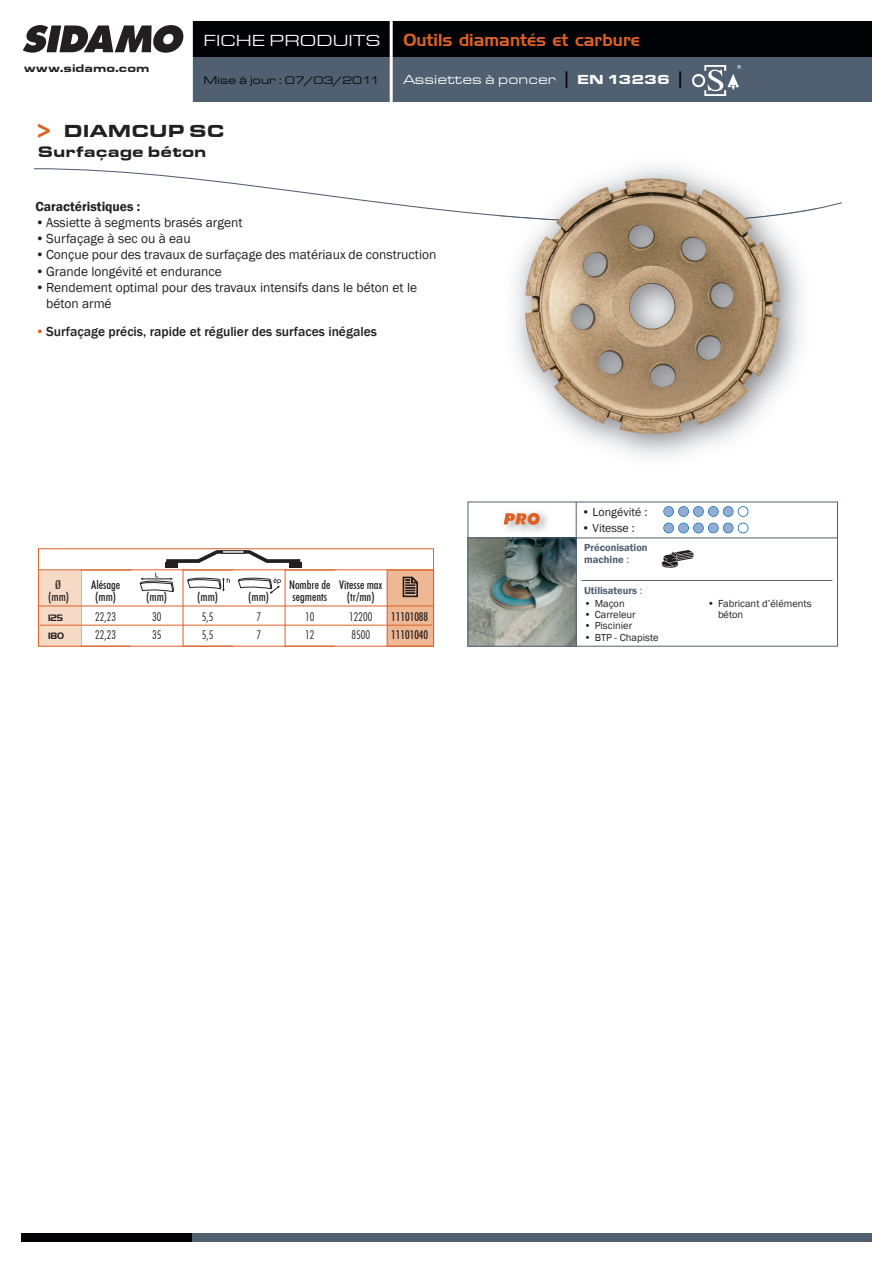
<style>
.page{position:relative;width:893px;height:1263px;background:#fff}
.page>*{position:absolute;margin:0;border:0;box-sizing:border-box;transform-origin:0 0}
.t1{font:18px "Eurostar Black Extended";color:#231f20}
.t2{font:16.8px "Handel Gothic BT";color:#db6126}
.t3{font:16.5px "Eurostar Regular Extended";color:#fff}
.t4{font:15.75px "Eurostar Black Extended";color:#231f20}
.t5{font:13.5px/16.2px "Franklin Gothic";color:#231f20}
.t6{font:500 13.5px "Franklin Gothic";color:#231f20}
.t7{font:13.5px "Eurostar Regular Extended";color:#fff}
.t8{font:600 13.5px "Franklin Gothic";color:#231f20}
.t9{font:500 condensed 12px "Futura BT";color:#231f20}
.t10{font:300 condensed 12px "Futura BT";color:#231f20}
.t11{font:12px "Franklin Gothic";color:#231f20}
.t12{font:11.25px "Eurostar Regular Extended";color:#010307}
.t13{font:11.25px "Eurostar Black Extended";color:#231f20}
.t14{font:10.5px/11.2px "Franklin Gothic";color:#231f20}
.t15{font:600 10.5px/12px "Franklin Gothic";color:#516071}
.t16{font:9px "Handel Gothic BT";color:#231f20}
.s1{font-size:27px;color:#db6126}
.s2{font-family:"Handel Gothic BT";font-size:16.5px;color:#010307}
.s3{font-family:"Eurostar Black Extended"}
.s4{font-weight:400;color:#db6126}
.s5{font-weight:400}
</style>
<div class="page">
<div style="left:191px;top:21px;width:681px;height:47px;background:#010307"></div>
<div style="left:191px;top:57px;width:681px;height:45px;background:#516071"></div>
<div style="left:191px;top:1233px;width:681px;height:9px;background:#516071"></div>
<div style="left:21px;top:1233px;width:170px;height:9px;background:#010307"></div>
<img style="left:692px;top:66px;width:48px;height:30px">
<hr style="left:390px;top:21px;width:3px;height:81px;background:#fff">
<hr style="left:190px;top:21px;width:3px;height:81px;background:#fff">
<svg style="left:23px;top:25px;width:160px;height:28px"></svg>
<svg style="left:34px;top:168px;width:808px;height:49px"></svg>
<img style="left:500px;top:166px;width:318px;height:42px">
<img style="left:500px;top:208px;width:318px;height:11px">
<img style="left:525px;top:178px;width:255px;height:256px">
<div style="left:38px;top:570px;width:43px;height:76px;background:#f7dac5"></div>
<div style="left:387px;top:570px;width:46px;height:76px;background:#efb895"></div>
<div style="left:387px;top:570px;width:47px;height:76px;border:1px solid #db6126"></div>
<hr style="left:40px;top:625px;width:392px;height:1px;background:#db6126">
<svg style="left:403px;top:577px;width:15px;height:20px"></svg>
<hr style="left:38px;top:606px;width:396px;height:1px;background:#db6126">
<svg style="left:166px;top:551px;width:134px;height:12px"></svg>
<div style="left:165px;top:562px;width:12px;height:5px;background:#231f20"></div>
<div style="left:289px;top:562px;width:12px;height:5px;background:#231f20"></div>
<svg style="left:187px;top:577px;width:43px;height:15px"></svg>
<svg style="left:238px;top:577px;width:43px;height:16px"></svg>
<svg style="left:140px;top:572px;width:34px;height:20px"></svg>
<hr style="left:38px;top:570px;width:396px;height:1px;background:#db6126">
<img style="left:503px;top:522px;width:7px;height:9px">
<img style="left:510px;top:512px;width:44px;height:26px">
<img style="left:522px;top:512px;width:7px;height:25px">
<svg style="left:504px;top:513px;width:36px;height:12px"></svg>
<img style="left:470px;top:539px;width:106px;height:105px">
<div style="left:468px;top:502px;width:370px;height:144px;border:1px solid #516071"></div>
<hr style="left:576px;top:502px;width:1px;height:144px;background:#516071">
<hr style="left:581px;top:580px;width:251px;height:1px;background:#516071">
<div style="left:664px;top:507px;width:9px;height:9px;background:#93acd6;border-radius:50%"></div>
<div style="left:663px;top:506px;width:11px;height:11px;border:2px solid #0161aa;border-radius:50%"></div>
<div style="left:679px;top:507px;width:9px;height:9px;background:#93acd6;border-radius:50%"></div>
<div style="left:678px;top:506px;width:11px;height:11px;border:2px solid #0161aa;border-radius:50%"></div>
<div style="left:694px;top:507px;width:9px;height:9px;background:#93acd6;border-radius:50%"></div>
<div style="left:693px;top:506px;width:11px;height:11px;border:2px solid #0161aa;border-radius:50%"></div>
<div style="left:709px;top:507px;width:9px;height:9px;background:#93acd6;border-radius:50%"></div>
<div style="left:708px;top:506px;width:11px;height:11px;border:2px solid #0161aa;border-radius:50%"></div>
<div style="left:724px;top:507px;width:9px;height:9px;background:#93acd6;border-radius:50%"></div>
<div style="left:723px;top:506px;width:10px;height:11px;border:2px solid #0161aa;border-radius:50%"></div>
<div style="left:738px;top:506px;width:10px;height:11px;border:2px solid #0161aa;border-radius:50%"></div>
<div style="left:664px;top:523px;width:9px;height:9px;background:#93acd6;border-radius:50%"></div>
<div style="left:663px;top:523px;width:11px;height:10px;border:2px solid #0161aa;border-radius:50%"></div>
<div style="left:679px;top:523px;width:9px;height:9px;background:#93acd6;border-radius:50%"></div>
<div style="left:678px;top:523px;width:11px;height:10px;border:2px solid #0161aa;border-radius:50%"></div>
<div style="left:694px;top:523px;width:9px;height:9px;background:#93acd6;border-radius:50%"></div>
<div style="left:693px;top:523px;width:11px;height:10px;border:2px solid #0161aa;border-radius:50%"></div>
<div style="left:709px;top:523px;width:9px;height:9px;background:#93acd6;border-radius:50%"></div>
<div style="left:708px;top:523px;width:11px;height:10px;border:2px solid #0161aa;border-radius:50%"></div>
<div style="left:724px;top:523px;width:9px;height:9px;background:#93acd6;border-radius:50%"></div>
<div style="left:723px;top:523px;width:10px;height:10px;border:2px solid #0161aa;border-radius:50%"></div>
<div style="left:738px;top:523px;width:10px;height:10px;border:2px solid #0161aa;border-radius:50%"></div>
<hr style="left:468px;top:538px;width:370px;height:1px;background:#516071">
<svg style="left:662px;top:550px;width:32px;height:18px"></svg>
<p class="t13" style="left:24px;top:61px;width:127px">www.sidamo.com</p>
<p class="t3" style="left:203px;top:30px;width:178px">FICHE PRODUITS</p>
<p class="t12" style="left:203px;top:73px;width:178px">Mise à jour : 07/03/2011</p>
<h1 class="t1" style="left:31px;top:120px;width:195px"><span class="s1">&gt;</span> DIAMCUP SC</h1>
<p class="t4" style="left:38px;top:142px;width:170px">Surfaçage béton</p>
<p class="t2" style="left:403px;top:30px;width:238px">Outils diamantés et carbure</p>
<p class="t7" style="left:403px;top:71px;width:283px">Assiettes à poncer <span class="s2">|</span> <span class="s3">EN 13236</span> <span class="s2">|</span></p>
<p class="t8" style="left:36px;top:198px;width:106px">Caractéristiques :</p>
<p class="t5" style="left:36px;top:214px;width:208px">•Assiette à segments brasés argent</p>
<p class="t5" style="left:36px;top:230px;width:157px">•Surfaçage à sec ou à eau</p>
<p class="t5" style="left:36px;top:247px;width:402px">•Conçue pour des travaux de surfaçage des matériaux de construction</p>
<p class="t5" style="left:36px;top:263px;width:188px">•Grande longévité et endurance</p>
<p class="t5" style="left:46px;top:279px;width:372px;text-indent:-11px">•Rendement optimal pour des travaux intensifs dans le béton et le béton armé</p>
<p class="t6" style="left:36px;top:324px;width:343px"><span class="s4">•</span>Surfaçage précis, rapide et régulier des surfaces inégales</p>
<p class="t9" style="left:55px;top:577px;width:7px">Ø</p>
<p class="t9" style="left:91px;top:577px;width:31px">Alésage</p>
<p class="t9" style="left:289px;top:577px;width:95px">Nombre de Vitesse max</p>
<p class="t9" style="left:48px;top:589px;width:22px">(mm)</p>
<p class="t9" style="left:95px;top:589px;width:22px">(mm)</p>
<p class="t9" style="left:146px;top:589px;width:22px">(mm)</p>
<p class="t9" style="left:197px;top:589px;width:22px">(mm)</p>
<p class="t9" style="left:248px;top:589px;width:22px">(mm)</p>
<p class="t9" style="left:292px;top:589px;width:36px">segments</p>
<p class="t9" style="left:347px;top:589px;width:29px">(tr/mn)</p>
<p class="t16" style="left:48px;top:612px;width:16px">125</p>
<p class="t10" style="left:95px;top:609px;width:23px">22,23</p>
<p class="t10" style="left:152px;top:609px;width:11px">30</p>
<p class="t10" style="left:202px;top:609px;width:13px">5,5</p>
<p class="t10" style="left:256px;top:609px;width:6px">7</p>
<p class="t10" style="left:305px;top:609px;width:11px">10</p>
<p class="t10" style="left:349px;top:609px;width:25px">12200</p>
<p class="t9" style="left:391px;top:609px;width:38px">11101088</p>
<p class="t16" style="left:48px;top:631px;width:17px">180</p>
<p class="t10" style="left:95px;top:628px;width:23px">22,23</p>
<p class="t10" style="left:152px;top:628px;width:11px">35</p>
<p class="t10" style="left:202px;top:628px;width:13px">5,5</p>
<p class="t10" style="left:256px;top:628px;width:6px">7</p>
<p class="t10" style="left:305px;top:628px;width:11px">12</p>
<p class="t10" style="left:351px;top:628px;width:20px">8500</p>
<p class="t9" style="left:391px;top:628px;width:38px">11101040</p>
<p class="t11" style="left:582px;top:505px;width:67px">• Longévité :</p>
<p class="t11" style="left:582px;top:521px;width:54px">• Vitesse :</p>
<p class="t15" style="left:584px;top:541px;width:65px">Préconisation machine <span class="s5">:</span></p>
<p class="t14" style="left:584px;top:598px;width:42px">• Maçon</p>
<p class="t14" style="left:584px;top:609px;width:53px">• Carreleur</p>
<p class="t14" style="left:584px;top:620px;width:50px">• Piscinier</p>
<p class="t14" style="left:584px;top:631px;width:76px">• BTP - Chapiste</p>
<p class="t15" style="left:584px;top:584px;width:60px">Utilisateurs <span class="s5">:</span></p>
<p class="t14" style="left:718px;top:598px;width:95px;text-indent:-11px">• Fabricant d’éléments béton</p>
</div>
